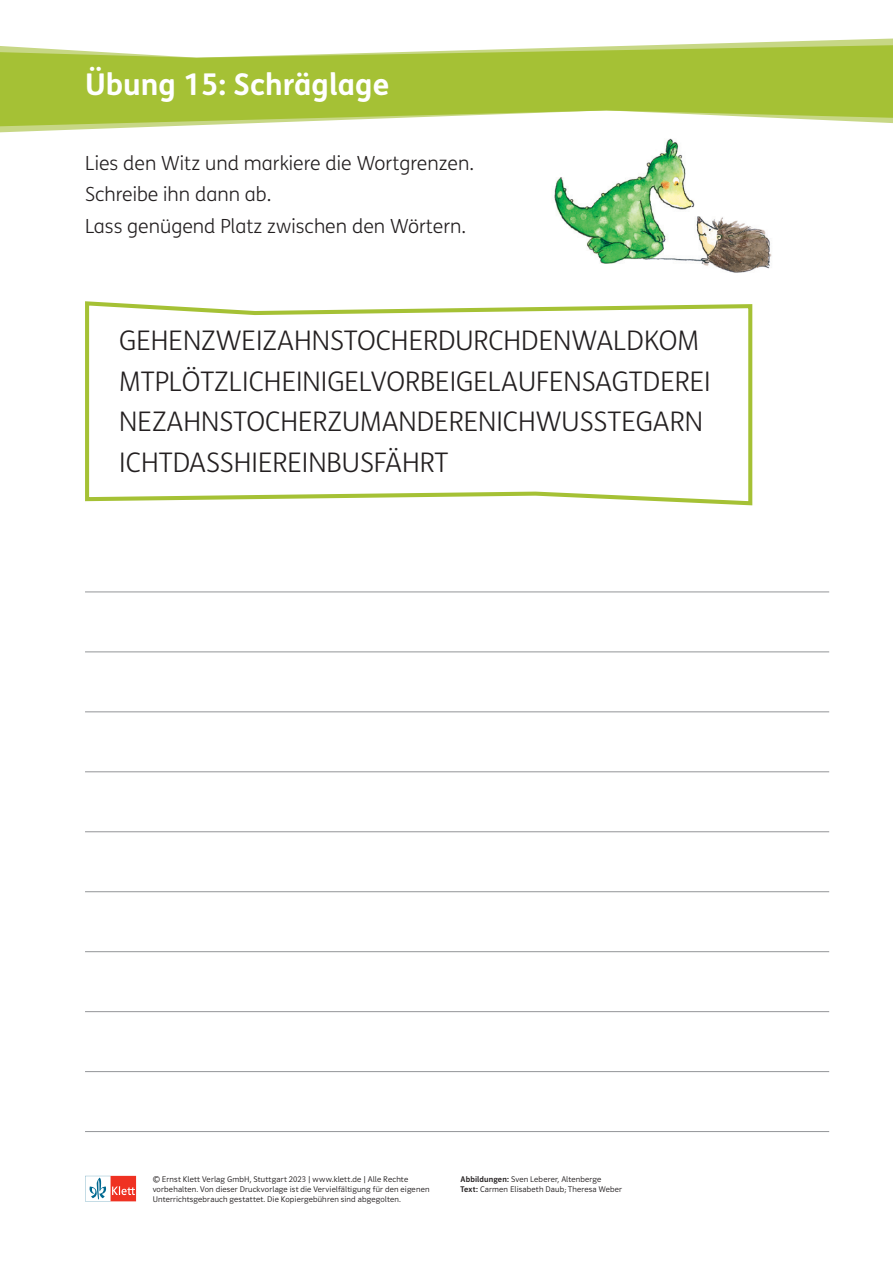
<style>
.page{position:relative;width:893px;height:1263px;background:#fff}
.page>*{position:absolute;margin:0;border:0;box-sizing:border-box;transform-origin:0 0}
.t1{font:700 30px "FS Klett GSV";color:#fff}
.t2{font:300 27px/40.5px "FS Klett GSV";color:#231f20}
.t3{font:300 19.5px/31.5px "FS Klett GSV";color:#231f20}
.t4{font:300 8.25px/9.9px "Polo CEF";letter-spacing:.02em;color:#231f20}
.s1{font-weight:500}
</style>
<div class="page">
<img style="left:554px;top:138px;width:218px;height:135px">
<svg style="left:0;top:38px;width:893px;height:95px"></svg>
<svg style="left:0;top:45px;width:893px;height:82px;background:#b4cb58"></svg>
<svg style="left:85px;top:301px;width:668px;height:205px"></svg>
<svg style="left:85px;top:1176px;width:51px;height:25px"></svg>
<hr style="left:85px;top:591px;width:744px;height:1px;background:#939598">
<hr style="left:85px;top:651px;width:744px;height:1px;background:#939598">
<hr style="left:85px;top:711px;width:744px;height:1px;background:#939598">
<hr style="left:85px;top:771px;width:744px;height:1px;background:#939598">
<hr style="left:85px;top:831px;width:744px;height:1px;background:#939598">
<hr style="left:85px;top:891px;width:744px;height:1px;background:#939598">
<hr style="left:85px;top:951px;width:744px;height:1px;background:#939598">
<hr style="left:85px;top:1011px;width:744px;height:1px;background:#939598">
<hr style="left:85px;top:1071px;width:744px;height:1px;background:#939598">
<hr style="left:85px;top:1131px;width:744px;height:1px;background:#939598">
<h1 class="t1" style="left:85px;top:61px;width:306px">Übung 15: Schräglage</h1>
<h3 class="t3" style="left:85px;top:147px;width:391px">Lies den Witz und markiere die Wortgrenzen.<br>Schreibe ihn dann ab.<br>Lass genügend Platz zwischen den Wörtern.</h3>
<h2 class="t2" style="left:119px;top:320px;width:593px">GEHENZWEIZAHNSTOCHERDURCHDENWALDKOM MTPLÖTZLICHEINIGELVORBEIGELAUFENSAGTDEREI NEZAHNSTOCHERZUMANDERENICHWUSSTEGARN ICHTDASSHIEREINBUSFÄHRT</h2>
<p class="t4" style="left:153px;top:1174px;width:278px">© Ernst Klett Verlag GmbH, Stuttgart 2023 | www.klett.de | Alle Rechte vorbehalten. Von dieser Druckvorlage ist die Vervielfältigung für den eigenen<br>Unterrichtsgebrauch gestattet. Die Kopiergebühren sind abgegolten.</p>
<p class="t4" style="left:460px;top:1174px;width:163px"><span class="s1">Abbildungen:</span> Sven Leberer, Altenberge<br><span class="s1">Text:</span> Carmen Elisabeth Daub; Theresa Weber</p>
</div>
